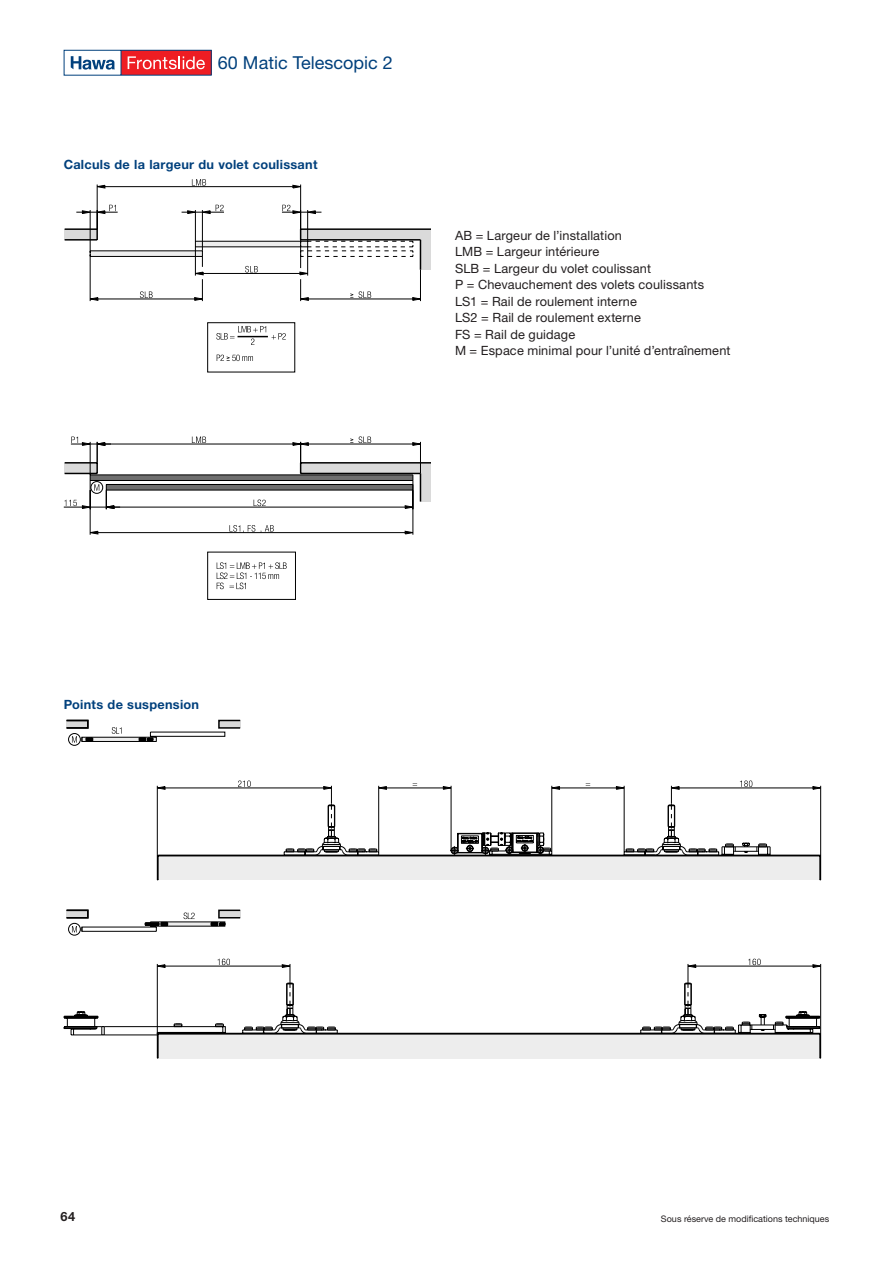
<style>
.page{position:relative;width:893px;height:1263px;background:#fff}
.page>*{position:absolute;margin:0;border:0;box-sizing:border-box;transform-origin:0 0}
._00_Produktname{font:17.85px "Helvetica Neue LT Std";color:#01407c}
._03_Text_normal{font:12.75px/16.5px "Helvetica Neue LT Std";letter-spacing:.01em;color:#231f20}
._02_Zwischentitel{font:700 12.75px "Helvetica Neue LT Std";letter-spacing:.02em;color:#01407c}
.t1{font:700 12.75px "Helvetica Neue LT Std";color:#231f20}
.t2{font:9px "Helvetica Neue LT Std";color:#231f20}
</style>
<div class="page">
<svg style="left:64px;top:50px;width:148px;height:25px"></svg>
<div style="left:65px;top:463px;width:32px;height:10px;background:#dadada"></div>
<div style="left:420px;top:463px;width:11px;height:38px;background:#dadada"></div>
<div style="left:65px;top:229px;width:32px;height:11px;background:#dadada"></div>
<div style="left:420px;top:229px;width:11px;height:41px;background:#dadada"></div>
<svg style="left:90px;top:184px;width:331px;height:350px"></svg>
<hr style="left:301px;top:473px;width:119px;height:1px;background:#000">
<hr style="left:301px;top:462px;width:130px;height:2px;background:#000">
<hr style="left:65px;top:473px;width:32px;height:1px;background:#000">
<hr style="left:65px;top:462px;width:32px;height:2px;background:#000">
<hr style="left:106px;top:490px;width:307px;height:1px;background:#000">
<hr style="left:106px;top:484px;width:307px;height:1px;background:#000">
<hr style="left:301px;top:239px;width:119px;height:2px;background:#000">
<hr style="left:301px;top:228px;width:130px;height:2px;background:#000">
<svg style="left:96px;top:229px;width:2px;height:11px"></svg>
<hr style="left:65px;top:239px;width:32px;height:2px;background:#000">
<hr style="left:65px;top:228px;width:32px;height:2px;background:#000">
<hr style="left:90px;top:256px;width:112px;height:1px;background:#000">
<hr style="left:90px;top:251px;width:112px;height:1px;background:#000">
<hr style="left:195px;top:241px;width:113px;height:1px;background:#000">
<hr style="left:195px;top:247px;width:113px;height:1px;background:#000">
<svg style="left:300px;top:229px;width:114px;height:28px"></svg>
<hr style="left:420px;top:240px;width:1px;height:30px;background:#000">
<svg style="left:192px;top:437px;width:14px;height:6px"></svg>
<hr style="left:105px;top:444px;width:188px;height:1px;background:#000">
<svg style="left:404px;top:531px;width:12px;height:4px"></svg>
<svg style="left:89px;top:531px;width:10px;height:4px"></svg>
<svg style="left:261px;top:525px;width:13px;height:7px"></svg>
<svg style="left:229px;top:525px;width:26px;height:7px"></svg>
<hr style="left:98px;top:532px;width:307px;height:1px;background:#000">
<svg style="left:71px;top:437px;width:40px;height:36px"></svg>
<svg style="left:404px;top:473px;width:17px;height:36px"></svg>
<svg style="left:254px;top:499px;width:12px;height:7px"></svg>
<hr style="left:114px;top:507px;width:291px;height:1px;background:#000">
<svg style="left:64px;top:500px;width:56px;height:9px"></svg>
<svg style="left:292px;top:442px;width:17px;height:4px"></svg>
<svg style="left:412px;top:442px;width:9px;height:4px"></svg>
<svg style="left:350px;top:438px;width:3px;height:5px"></svg>
<svg style="left:359px;top:436px;width:12px;height:7px"></svg>
<hr style="left:308px;top:444px;width:105px;height:1px;background:#000">
<svg style="left:94px;top:484px;width:5px;height:7px"></svg>
<div style="left:91px;top:481px;width:12px;height:13px;border:1px solid #000;border-radius:50%"></div>
<svg style="left:217px;top:562px;width:70px;height:27px"></svg>
<div style="left:207px;top:552px;width:89px;height:48px;border:1px solid #000"></div>
<svg style="left:89px;top:297px;width:10px;height:4px"></svg>
<svg style="left:194px;top:297px;width:12px;height:4px"></svg>
<svg style="left:140px;top:291px;width:13px;height:7px"></svg>
<hr style="left:98px;top:299px;width:97px;height:1px;background:#000">
<svg style="left:182px;top:205px;width:42px;height:9px"></svg>
<svg style="left:282px;top:205px;width:39px;height:9px"></svg>
<svg style="left:192px;top:271px;width:12px;height:4px"></svg>
<svg style="left:299px;top:271px;width:12px;height:4px"></svg>
<svg style="left:245px;top:266px;width:13px;height:6px"></svg>
<hr style="left:203px;top:273px;width:97px;height:1px;background:#000">
<svg style="left:297px;top:297px;width:12px;height:4px"></svg>
<svg style="left:412px;top:297px;width:9px;height:4px"></svg>
<svg style="left:350px;top:293px;width:3px;height:5px"></svg>
<svg style="left:359px;top:291px;width:12px;height:7px"></svg>
<hr style="left:308px;top:299px;width:105px;height:1px;background:#000">
<svg style="left:292px;top:185px;width:12px;height:4px"></svg>
<svg style="left:94px;top:185px;width:12px;height:4px"></svg>
<svg style="left:192px;top:179px;width:14px;height:7px"></svg>
<hr style="left:105px;top:186px;width:188px;height:1px;background:#000">
<svg style="left:76px;top:205px;width:42px;height:9px"></svg>
<svg style="left:216px;top:326px;width:70px;height:19px"></svg>
<svg style="left:217px;top:355px;width:36px;height:6px"></svg>
<div style="left:207px;top:322px;width:88px;height:50px;border:1px solid #000"></div>
<hr style="left:238px;top:336px;width:30px;height:1px;background:#000">
<div style="left:158px;top:856px;width:662px;height:24px;background:#ededed"></div>
<div style="left:158px;top:1034px;width:662px;height:24px;background:#ededed"></div>
<hr style="left:820px;top:786px;width:1px;height:70px;background:#000">
<hr style="left:157px;top:964px;width:1px;height:70px;background:#000">
<hr style="left:158px;top:855px;width:662px;height:1px;background:#000">
<hr style="left:158px;top:856px;width:662px;height:1px;background:#000">
<svg style="left:819px;top:856px;width:2px;height:25px"></svg>
<hr style="left:158px;top:1033px;width:662px;height:1px;background:#000">
<hr style="left:158px;top:1034px;width:662px;height:1px;background:#000">
<svg style="left:64px;top:1011px;width:162px;height:48px"></svg>
<hr style="left:165px;top:788px;width:159px;height:1px;background:#000">
<svg style="left:812px;top:786px;width:9px;height:4px"></svg>
<hr style="left:679px;top:788px;width:134px;height:1px;background:#000">
<svg style="left:284px;top:786px;width:103px;height:69px"></svg>
<hr style="left:386px;top:788px;width:57px;height:1px;background:#000">
<svg style="left:443px;top:780px;width:328px;height:75px"></svg>
<hr style="left:559px;top:788px;width:57px;height:1px;background:#000">
<svg style="left:156px;top:964px;width:10px;height:4px"></svg>
<svg style="left:242px;top:964px;width:96px;height:69px"></svg>
<svg style="left:217px;top:959px;width:13px;height:6px"></svg>
<hr style="left:165px;top:966px;width:117px;height:1px;background:#000">
<svg style="left:640px;top:959px;width:181px;height:100px"></svg>
<hr style="left:696px;top:966px;width:117px;height:1px;background:#000">
<div style="left:68px;top:923px;width:13px;height:12px;border:1px solid #000;border-radius:50%"></div>
<svg style="left:66px;top:720px;width:185px;height:212px"></svg>
<p class="_00_Produktname" style="left:218px;top:52px;width:176px">60 Matic Telescopic 2</p>
<p class="_02_Zwischentitel" style="left:64px;top:156px;width:255px">Calculs de la largeur du volet coulissant</p>
<p class="_02_Zwischentitel" style="left:64px;top:696px;width:137px">Points de suspension</p>
<p class="_03_Text_normal" style="left:455px;top:227px;width:277px">AB = Largeur de l’installation<br>LMB = Largeur intérieure<br>SLB = Largeur du volet coulissant<br>P = Chevauchement des volets coulissants<br>LS1 = Rail de roulement interne<br>LS2 = Rail de roulement externe<br>FS = Rail de guidage<br>M = Espace minimal pour l’unité d’entraînement</p>
<p class="t1" style="left:61px;top:1208px;width:16px">64</p>
<p class="t2" style="left:661px;top:1213px;width:170px">Sous réserve de modifications techniques</p>
</div>
